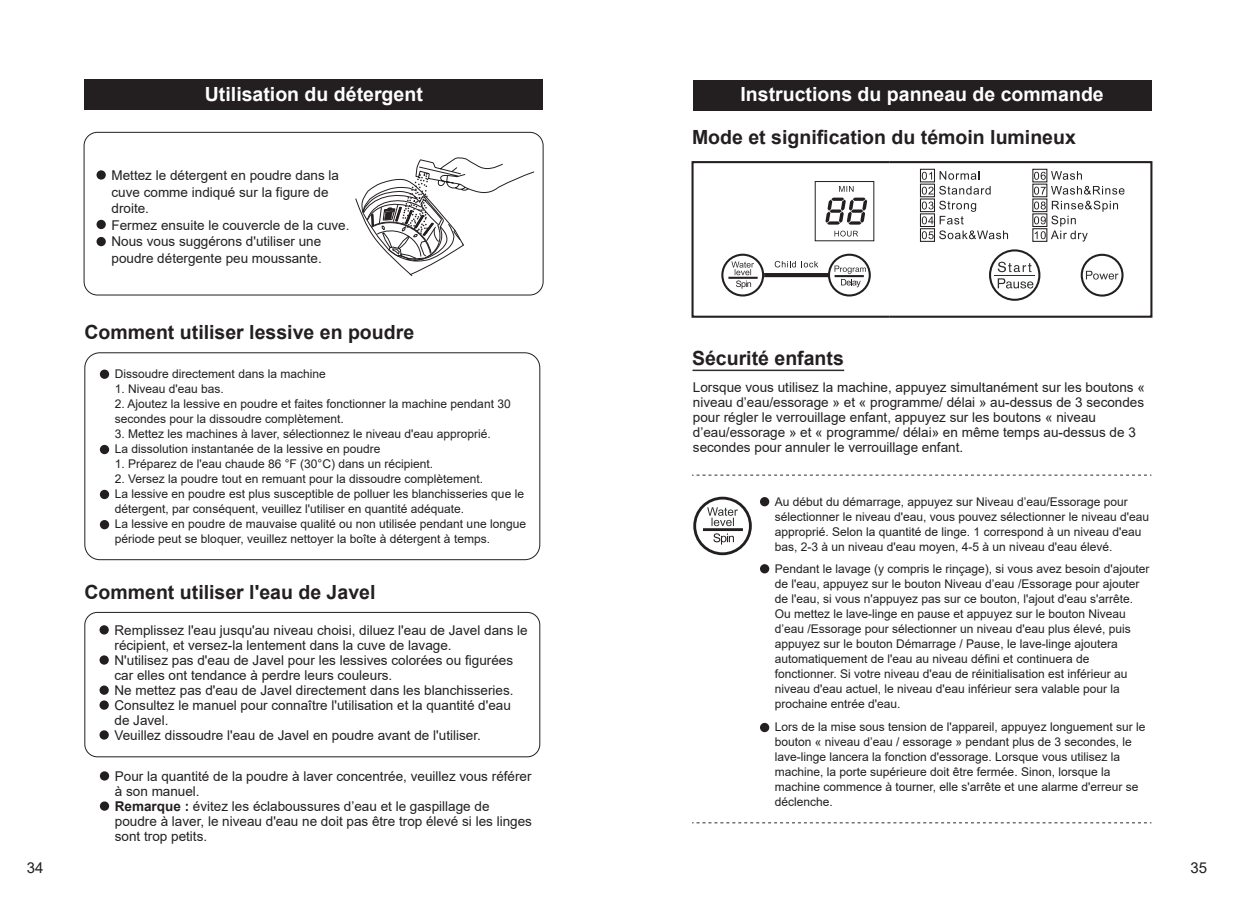
<style>
.page{position:relative;width:1234px;height:919px;background:#fff}
.page>*{position:absolute;margin:0;border:0;box-sizing:border-box;transform-origin:0 0}
.t1{font:700 19.5px "Arial";color:#231f20}
.t2{font:700 19.5px "Arial";color:#fff}
.t3{font:15px "Arial";color:#231f20}
.t4{font:13.5px/15px "Arial";color:#231f20}
.t5{font:12px/15px "Arial";color:#231f20}
.s1{font-weight:700}
</style>
<div class="page">
<div style="left:692px;top:80px;width:459px;height:31px;background:#231f20"></div>
<svg style="left:759px;top:497px;width:10px;height:9px"></svg>
<svg style="left:997px;top:262px;width:34px;height:10px"></svg>
<svg style="left:997px;top:278px;width:36px;height:10px"></svg>
<hr style="left:994px;top:275px;width:40px;height:1px;background:#2c2d2d">
<svg style="left:1085px;top:271px;width:32px;height:8px"></svg>
<div style="left:1080px;top:254px;width:43px;height:42px;border:2px solid #231f20;border-radius:50%"></div>
<div style="left:988px;top:249px;width:52px;height:52px;border:2px solid #231f20;border-radius:50%"></div>
<div style="left:888px;top:161px;width:264px;height:157px;border:2px solid #231f20"></div>
<svg style="left:921px;top:187px;width:11px;height:8px"></svg>
<svg style="left:921px;top:231px;width:11px;height:8px"></svg>
<svg style="left:921px;top:201px;width:11px;height:8px"></svg>
<svg style="left:921px;top:172px;width:10px;height:8px"></svg>
<svg style="left:921px;top:216px;width:11px;height:8px"></svg>
<svg style="left:939px;top:186px;width:51px;height:9px"></svg>
<svg style="left:1034px;top:186px;width:90px;height:9px"></svg>
<svg style="left:939px;top:230px;width:68px;height:9px"></svg>
<svg style="left:939px;top:171px;width:40px;height:9px"></svg>
<svg style="left:1034px;top:171px;width:47px;height:9px"></svg>
<svg style="left:1033px;top:201px;width:84px;height:40px"></svg>
<div style="left:919px;top:169px;width:15px;height:13px;border:1px solid #231f20"></div>
<div style="left:919px;top:184px;width:15px;height:13px;border:1px solid #231f20"></div>
<div style="left:919px;top:198px;width:15px;height:14px;border:1px solid #231f20"></div>
<div style="left:919px;top:213px;width:15px;height:14px;border:1px solid #231f20"></div>
<div style="left:919px;top:228px;width:15px;height:14px;border:1px solid #231f20"></div>
<div style="left:1032px;top:169px;width:15px;height:13px;border:1px solid #231f20"></div>
<div style="left:1032px;top:184px;width:15px;height:13px;border:1px solid #231f20"></div>
<div style="left:1032px;top:198px;width:15px;height:14px;border:1px solid #231f20"></div>
<div style="left:1032px;top:213px;width:15px;height:14px;border:1px solid #231f20"></div>
<div style="left:1032px;top:228px;width:15px;height:14px;border:1px solid #231f20"></div>
<svg style="left:939px;top:201px;width:36px;height:23px"></svg>
<div style="left:721px;top:254px;width:43px;height:42px;border:2px solid #231f20;border-radius:50%"></div>
<div style="left:827px;top:254px;width:43px;height:42px;border:2px solid #231f20;border-radius:50%"></div>
<div style="left:691px;top:161px;width:199px;height:157px;border:2px solid #231f20"></div>
<svg style="left:834px;top:231px;width:23px;height:5px"></svg>
<svg style="left:825px;top:186px;width:41px;height:39px"></svg>
<hr style="left:728px;top:277px;width:29px;height:2px;background:#231f20">
<svg style="left:731px;top:261px;width:22px;height:28px"></svg>
<svg style="left:707px;top:507px;width:30px;height:19px"></svg>
<div style="left:693px;top:496px;width:58px;height:59px;border:3px solid #231f20;border-radius:50%"></div>
<hr style="left:702px;top:528px;width:40px;height:3px;background:#231f20">
<svg style="left:713px;top:533px;width:20px;height:11px"></svg>
<svg style="left:834px;top:265px;width:31px;height:22px"></svg>
<hr style="left:764px;top:273px;width:64px;height:4px;background:#231f20">
<svg style="left:774px;top:261px;width:21px;height:6px"></svg>
<svg style="left:801px;top:261px;width:17px;height:6px"></svg>
<hr style="left:692px;top:369px;width:152px;height:2px;background:#2c2d2d">
<svg style="left:692px;top:474px;width:459px;height:1px"></svg>
<div style="left:759px;top:564px;width:10px;height:9px;background:#231f20;border-radius:50%"></div>
<svg style="left:759px;top:722px;width:10px;height:10px"></svg>
<svg style="left:692px;top:822px;width:459px;height:1px"></svg>
<div style="left:85px;top:352px;width:455px;height:208px;border:1px solid #231f20;border-radius:15px"></div>
<svg style="left:96px;top:170px;width:10px;height:10px"></svg>
<div style="left:96px;top:220px;width:10px;height:9px;background:#231f20;border-radius:50%"></div>
<div style="left:96px;top:237px;width:10px;height:9px;background:#231f20;border-radius:50%"></div>
<div style="left:100px;top:445px;width:9px;height:9px;background:#231f20;border-radius:50%"></div>
<div style="left:100px;top:490px;width:9px;height:9px;background:#231f20;border-radius:50%"></div>
<div style="left:100px;top:520px;width:9px;height:9px;background:#231f20;border-radius:50%"></div>
<div style="left:100px;top:369px;width:9px;height:10px;background:#231f20;border-radius:50%"></div>
<div style="left:85px;top:612px;width:455px;height:145px;border:1px solid #231f20;border-radius:13px"></div>
<div style="left:99px;top:625px;width:10px;height:9px;background:#231f20;border-radius:50%"></div>
<div style="left:99px;top:655px;width:10px;height:9px;background:#231f20;border-radius:50%"></div>
<div style="left:99px;top:685px;width:10px;height:9px;background:#231f20;border-radius:50%"></div>
<div style="left:100px;top:771px;width:9px;height:9px;background:#231f20;border-radius:50%"></div>
<div style="left:100px;top:801px;width:9px;height:9px;background:#231f20;border-radius:50%"></div>
<div style="left:99px;top:700px;width:10px;height:9px;background:#231f20;border-radius:50%"></div>
<div style="left:99px;top:730px;width:10px;height:9px;background:#231f20;border-radius:50%"></div>
<div style="left:84px;top:132px;width:459px;height:163px;border:1px solid #231f20;border-radius:13px"></div>
<div style="left:85px;top:80px;width:458px;height:30px;background:#231f20"></div>
<svg style="left:355px;top:157px;width:179px;height:119px"></svg>
<h1 class="t2" style="left:205px;top:80px;width:219px">Utilisation du détergent</h1>
<p class="t4" style="left:111px;top:167px;width:239px;line-height:16.5px">Mettez le détergent en poudre dans la cuve comme indiqué sur la figure de droite.<br>Fermez ensuite le couvercle de la cuve.<br>Nous vous suggérons d'utiliser une poudre détergente peu moussante.</p>
<h1 class="t1" style="left:84px;top:318px;width:331px">Comment utiliser lessive en poudre</h1>
<p class="t5" style="left:115px;top:366px;width:212px">Dissoudre directement dans la machine</p>
<p class="t5" style="left:115px;top:381px;width:111px">1. Niveau d'eau bas.</p>
<p class="t5" style="left:115px;top:396px;width:397px">2. Ajoutez la lessive en poudre et faites fonctionner la machine pendant 30 secondes pour la dissoudre complètement.</p>
<p class="t5" style="left:115px;top:426px;width:377px">3. Mettez les machines à laver, sélectionnez le niveau d'eau approprié.<br>La dissolution instantanée de la lessive en poudre</p>
<p class="t5" style="left:115px;top:456px;width:320px">1. Préparez de l'eau chaude 86 °F (30°C) dans un récipient.</p>
<p class="t5" style="left:115px;top:471px;width:412px">2. Versez la poudre tout en remuant pour la dissoudre complètement.<br>La lessive en poudre est plus susceptible de polluer les blanchisseries que le détergent, par conséquent, veuillez l'utiliser en quantité adéquate.<br>La lessive en poudre de mauvaise qualité ou non utilisée pendant une longue période peut se bloquer, veuillez nettoyer la boîte à détergent à temps.</p>
<h1 class="t1" style="left:84px;top:578px;width:292px">Comment utiliser l'eau de Javel</h1>
<p class="t4" style="left:114px;top:622px;width:414px">Remplissez l'eau jusqu'au niveau choisi, diluez l'eau de Javel dans le récipient, et versez-la lentement dans la cuve de lavage.<br>N'utilisez pas d'eau de Javel pour les lessives colorées ou figurées car elles ont tendance à perdre leurs couleurs.<br>Ne mettez pas d'eau de Javel directement dans les blanchisseries.<br>Consultez le manuel pour connaître l'utilisation et la quantité d'eau de Javel.<br>Veuillez dissoudre l'eau de Javel en poudre avant de l'utiliser.</p>
<p class="t4" style="left:115px;top:768px;width:418px">Pour la quantité de la poudre à laver concentrée, veuillez vous référer à son manuel.<br><span class="s1">Remarque :</span> évitez les éclaboussures d’eau et le gaspillage de poudre à laver, le niveau d'eau ne doit pas être trop élevé si les linges sont trop petits.</p>
<h1 class="t2" style="left:740px;top:80px;width:364px">Instructions du panneau de commande</h1>
<h1 class="t1" style="left:692px;top:123px;width:385px">Mode et signification du témoin lumineux</h1>
<h1 class="t1" style="left:692px;top:344px;width:153px">Sécurité enfants</h1>
<p class="t4" style="left:692px;top:379px;width:453px">Lorsque vous utilisez la machine, appuyez simultanément sur les boutons « niveau d’eau/essorage » et « programme/ délai » au-dessus de 3 secondes pour régler le verrouillage enfant, appuyez sur les boutons « niveau d’eau/essorage » et « programme/ délai» en même temps au-dessus de 3 secondes pour annuler le verrouillage enfant.</p>
<p class="t5" style="left:774px;top:493px;width:376px">Au début du démarrage, appuyez sur Niveau d’eau/Essorage pour sélectionner le niveau d'eau, vous pouvez sélectionner le niveau d'eau approprié. Selon la quantité de linge. 1 correspond à un niveau d'eau bas, 2-3 à un niveau d'eau moyen, 4-5 à un niveau d'eau élevé.</p>
<p class="t5" style="left:774px;top:560px;width:376px">Pendant le lavage (y compris le rinçage), si vous avez besoin d'ajouter de l'eau, appuyez sur le bouton Niveau d’eau /Essorage pour ajouter de l'eau, si vous n'appuyez pas sur ce bouton, l'ajout d'eau s'arrête.<br>Ou mettez le lave-linge en pause et appuyez sur le bouton Niveau d’eau /Essorage pour sélectionner un niveau d'eau plus élevé, puis appuyez sur le bouton Démarrage / Pause, le lave-linge ajoutera automatiquement de l'eau au niveau défini et continuera de fonctionner. Si votre niveau d'eau de réinitialisation est inférieur au niveau d'eau actuel, le niveau d'eau inférieur sera valable pour la prochaine entrée d'eau.</p>
<p class="t5" style="left:774px;top:719px;width:372px">Lors de la mise sous tension de l'appareil, appuyez longuement sur le bouton « niveau d’eau / essorage » pendant plus de 3 secondes, le lave-linge lancera la fonction d'essorage. Lorsque vous utilisez la machine, la porte supérieure doit être fermée. Sinon, lorsque la machine commence à tourner, elle s'arrête et une alarme d'erreur se déclenche.</p>
<p class="t3" style="left:27px;top:857px;width:18px">34</p>
<p class="t3" style="left:1190px;top:857px;width:18px">35</p>
</div>
